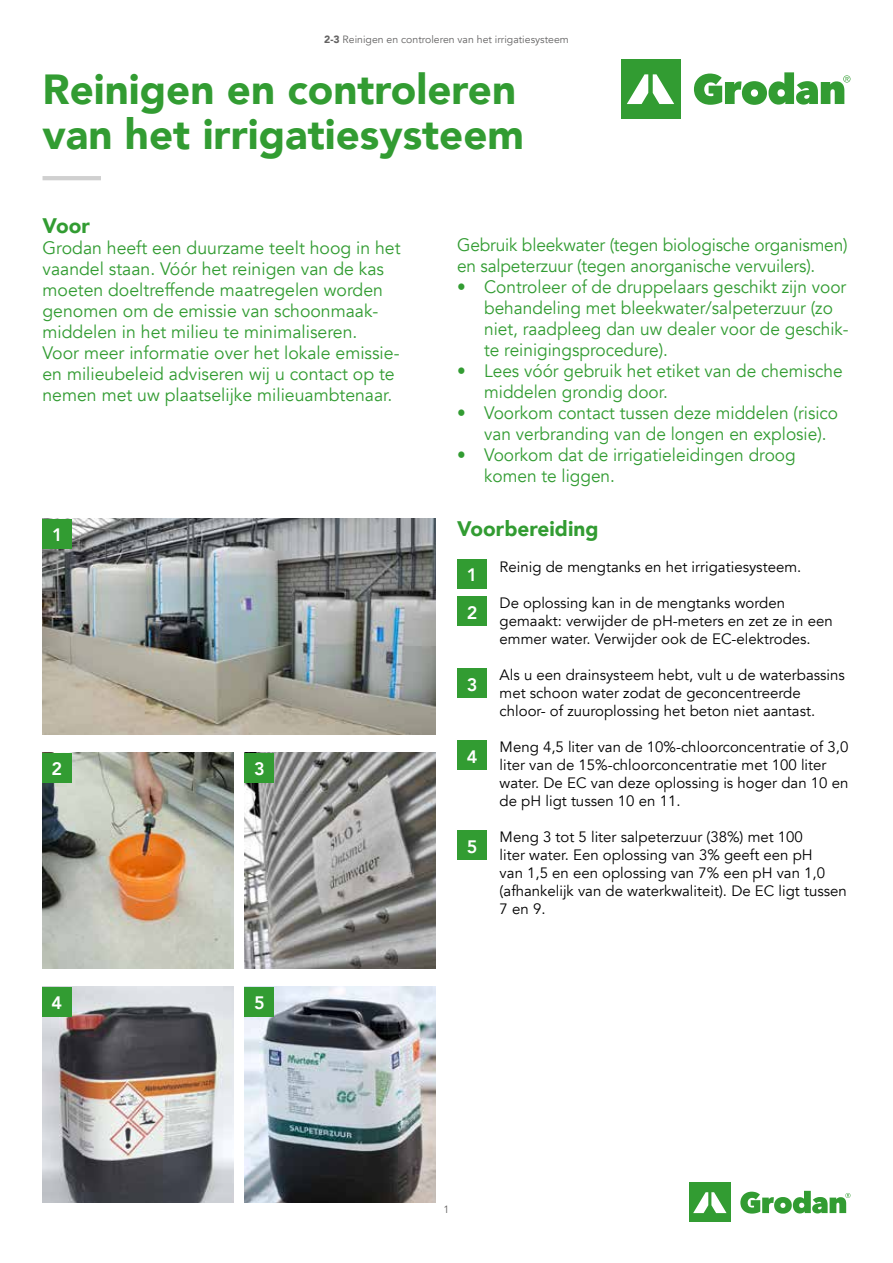
<style>
.page{position:relative;width:893px;height:1263px;background:#fff}
.page>*{position:absolute;margin:0;border:0;box-sizing:border-box;transform-origin:0 0}
.t1{font:900 42px/45px "Avenir";color:#329c32}
.t2{font:900 21px "Avenir";color:#329c32}
.t3{font:18px/21px "Avenir";color:#329c32;scale:.96 1}
.t4{font:18px/21px "Avenir";color:#329c32}
.t5{font:800 18px/37.3px "Avenir";color:#fff}
.t6{font:15px/18px "Avenir";color:#000}
.t7{font:10.5px "Avenir";color:#646363}
.s1{font-weight:900}
</style>
<div class="page">
<div style="left:689px;top:1182px;width:42px;height:40px;background:#329c32"></div>
<svg style="left:693px;top:1192px;width:33px;height:21px"></svg>
<svg style="left:740px;top:1191px;width:110px;height:23px"></svg>
<img style="left:43px;top:753px;width:191px;height:216px">
<img style="left:43px;top:987px;width:191px;height:216px">
<img style="left:244px;top:753px;width:192px;height:216px">
<img style="left:244px;top:987px;width:192px;height:216px">
<img style="left:43px;top:519px;width:393px;height:216px">
<div style="left:621px;top:60px;width:59px;height:59px;background:#329c32"></div>
<svg style="left:627px;top:74px;width:47px;height:30px"></svg>
<svg style="left:694px;top:72px;width:156px;height:33px"></svg>
<hr style="left:43px;top:176px;width:58px;height:4px;background:#d0d0d0">
<div style="left:457px;top:559px;width:30px;height:30px;background:#329c32"></div>
<div style="left:457px;top:596px;width:30px;height:30px;background:#329c32"></div>
<div style="left:457px;top:668px;width:30px;height:30px;background:#329c32"></div>
<div style="left:457px;top:740px;width:30px;height:30px;background:#329c32"></div>
<div style="left:457px;top:830px;width:30px;height:30px;background:#329c32"></div>
<div style="left:42px;top:753px;width:30px;height:29px;background:#329c32"></div>
<div style="left:42px;top:987px;width:30px;height:29px;background:#329c32"></div>
<div style="left:43px;top:519px;width:29px;height:29px;background:#329c32"></div>
<div style="left:244px;top:753px;width:30px;height:29px;background:#329c32"></div>
<div style="left:244px;top:987px;width:30px;height:29px;background:#329c32"></div>
<p class="t7" style="left:324px;top:33px;width:246px"><span class="s1">2-3</span> Reinigen en controleren van het irrigatiesysteem</p>
<h1 class="t1" style="left:43px;top:65px;width:483px">Reinigen en controleren van het irrigatiesysteem</h1>
<h2 class="t2" style="left:43px;top:208px;width:49px">Voor</h2>
<p class="t4" style="left:43px;top:238px;width:360px">Grodan heeft een duurzame teelt hoog in het vaandel staan. Vóór het reinigen van de kas moeten doeltreffende maatregelen worden genomen om de emissie van schoonmaak&shy;middelen in het milieu te minimaliseren.<br>Voor meer informatie over het lokale emissie&shy;en milieubeleid adviseren wij u contact op te nemen met uw plaatselijke milieuambtenaar.</p>
<p class="t3" style="left:457px;top:235px;width:408px">Gebruik bleekwater (tegen biologische organismen) en salpeterzuur (tegen anorganische vervuilers).</p>
<p class="t3" style="left:484px;top:277px;width:381px;text-indent:-27px">• Controleer of de druppelaars geschikt zijn voor behandeling met bleekwater/salpeterzuur (zo niet, raadpleeg dan uw dealer voor de geschik&shy;te reinigingsprocedure).</p>
<p class="t3" style="left:484px;top:361px;width:375px;text-indent:-27px">• Lees vóór gebruik het etiket van de chemische middelen grondig door.</p>
<p class="t3" style="left:484px;top:403px;width:370px;text-indent:-27px">• Voorkom contact tussen deze middelen (risico van verbranding van de longen en explosie).</p>
<p class="t3" style="left:484px;top:445px;width:326px;text-indent:-27px">• Voorkom dat de irrigatieleidingen droog komen te liggen.</p>
<h2 class="t2" style="left:457px;top:511px;width:143px">Voorbereiding</h2>
<p class="t6" style="left:500px;top:558px;width:303px">Reinig de mengtanks en het irrigatiesysteem.</p>
<p class="t6" style="left:500px;top:594px;width:335px">De oplossing kan in de mengtanks worden gemaakt: verwijder de pH-meters en zet ze in een emmer water. Verwijder ook de EC-elektrodes.</p>
<p class="t6" style="left:500px;top:666px;width:347px">Als u een drainsysteem hebt, vult u de waterbassins met schoon water zodat de geconcentreerde chloor- of zuuroplossing het beton niet aantast.</p>
<p class="t6" style="left:500px;top:738px;width:350px">Meng 4,5 liter van de 10%-chloorconcentratie of 3,0 liter van de 15%-chloorconcentratie met 100 liter water. De EC van deze oplossing is hoger dan 10 en de pH ligt tussen 10 en 11.</p>
<p class="t6" style="left:500px;top:828px;width:349px">Meng 3 tot 5 liter salpeterzuur (38%) met 100<br>liter water. Een oplossing van 3% geeft een pH<br>van 1,5 en een oplossing van 7% een pH van 1,0 (afhankelijk van de waterkwaliteit). De EC ligt tussen 7 en 9.</p>
<p class="t5" style="left:52px;top:516px;width:12px">1</p>
<p class="t5" style="left:467px;top:556px;width:12px">1<br>2</p>
<p class="t5" style="left:467px;top:666px;width:12px">3</p>
<p class="t5" style="left:467px;top:738px;width:12px">4</p>
<p class="t5" style="left:52px;top:750px;width:12px">2</p>
<p class="t5" style="left:254px;top:750px;width:12px">3</p>
<p class="t5" style="left:467px;top:828px;width:12px">5</p>
<p class="t5" style="left:52px;top:984px;width:12px">4</p>
<p class="t5" style="left:254px;top:984px;width:12px">5</p>
<p class="t7" style="left:444px;top:1203px;width:7px">1</p>
</div>
